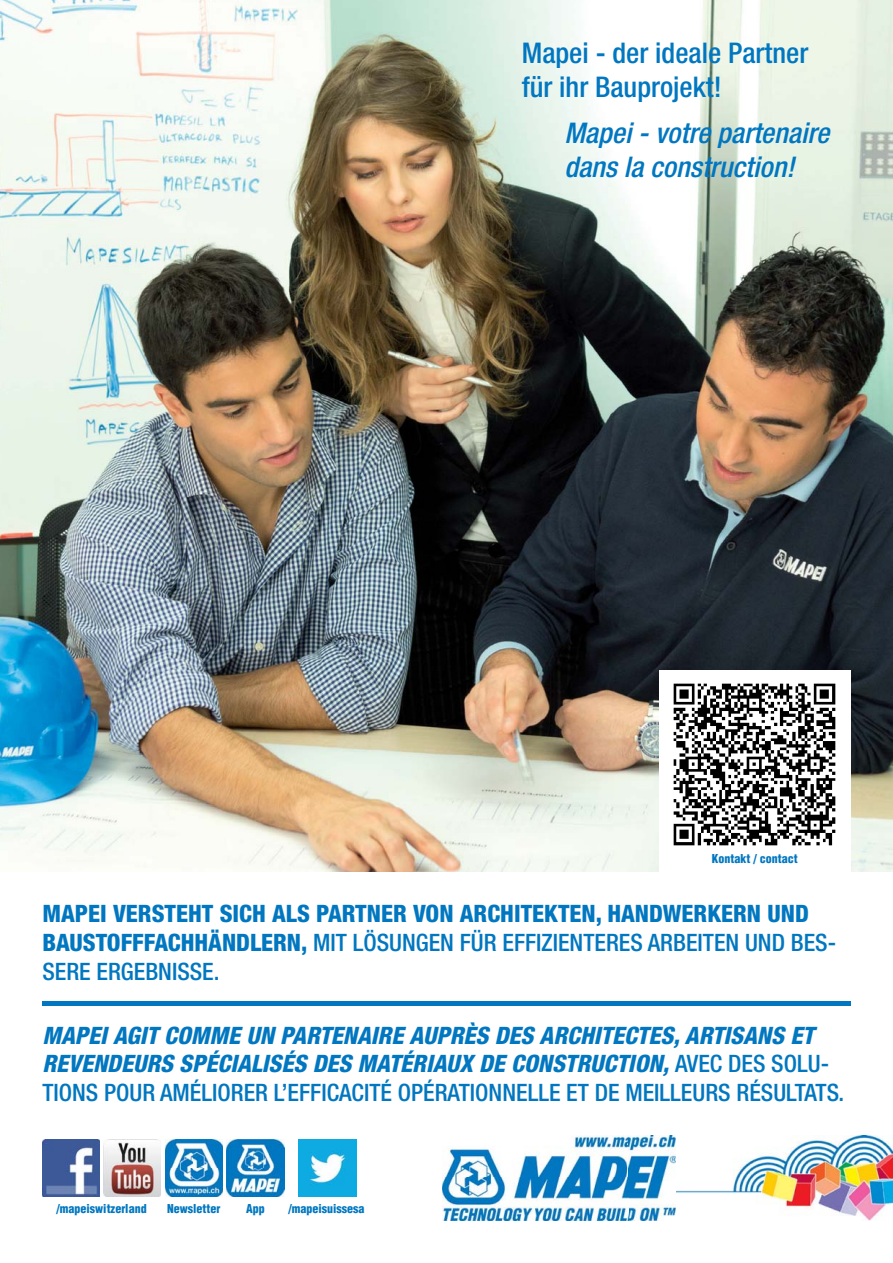
<style>
.page{position:relative;width:893px;height:1263px;background:#fff}
.page>*{position:absolute;margin:0;border:0;box-sizing:border-box;transform-origin:0 0}
.t1{font:italic 500 condensed 28.5px/34.2px "Helvetica Neue LT Std";color:#0077c0}
.t2{font:500 condensed 28.5px/34.2px "Helvetica Neue LT Std";color:#0077c0}
.t3{font:italic 800 condensed 24px/28.8px "Helvetica Neue LT Std";color:#0077c0}
.t4{font:800 condensed 24px/28.8px "Helvetica Neue LT Std";color:#0077c0}
.t5{font:900 condensed 12px "Helvetica";color:#0077c0}
.s1{font-weight:500}
.s2{font-weight:500;font-style:normal}
</style>
<div class="page">
<img style="left:443px;top:1135px;width:449px;height:85px">
<img style="left:0;top:0;width:892px;height:871px">
<hr style="left:42px;top:1001px;width:808px;height:4px;background:#0077c0">
<img style="left:104px;top:1142px;width:57px;height:55px">
<img style="left:42px;top:1140px;width:58px;height:57px">
<img style="left:227px;top:1140px;width:57px;height:57px">
<img style="left:165px;top:1139px;width:58px;height:58px">
<img style="left:299px;top:1140px;width:57px;height:57px">
<div style="left:659px;top:670px;width:191px;height:201px;background:#fff"></div>
<img style="left:674px;top:683px;width:161px;height:162px">
<p class="t2" style="left:522px;top:38px;width:288px">Mapei - der ideale Partner für ihr Bauprojekt!</p>
<p class="t1" style="left:564px;top:118px;width:267px">Mapei - votre partenaire dans la construction!</p>
<p class="t5" style="left:712px;top:854px;width:87px">Kontakt / contact</p>
<p class="t4" style="left:42px;top:900px;width:795px">MAPEI VERSTEHT SICH ALS PARTNER VON ARCHITEKTEN, HANDWERKERN UND<br>BAUSTOFFFACHHÄNDLERN, <span class="s1">MIT LÖSUNGEN FÜR EFFIZIENTERES ARBEITEN UND BES-<br>SERE ERGEBNISSE.</span></p>
<p class="t3" style="left:42px;top:1021px;width:803px">MAPEI AGIT COMME UN PARTENAIRE AUPRÈS DES ARCHITECTES, ARTISANS ET<br>REVENDEURS SPÉCIALISÉS DES MATÉRIAUX DE CONSTRUCTION, <span class="s2">AVEC DES SOLU-<br>TIONS POUR AMÉLIORER L’EFFICACITÉ OPÉRATIONNELLE ET DE MEILLEURS RÉSULTATS.</span></p>
<p class="t5" style="left:57px;top:1204px;width:92px">/mapeiswitzerland</p>
<p class="t5" style="left:167px;top:1204px;width:55px">Newsletter</p>
<p class="t5" style="left:246px;top:1204px;width:20px">App</p>
<p class="t5" style="left:289px;top:1204px;width:77px">/mapeisuissesa</p>
</div>
